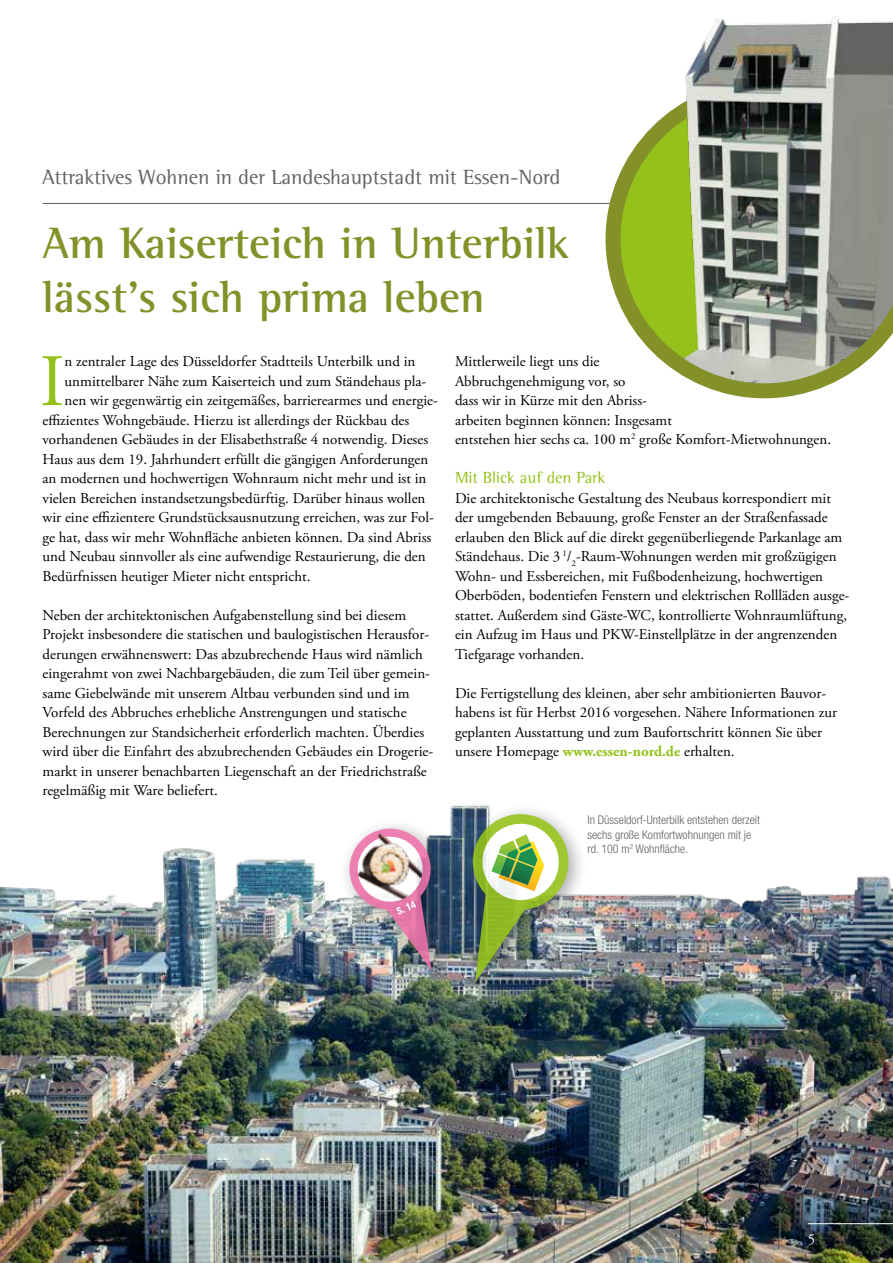
<style>
.page{position:relative;width:893px;height:1263px;background:#fff}
.page>*{position:absolute;margin:0;border:0;box-sizing:border-box;transform-origin:0 0}
.t1{font:73.8px "Adobe Garamond Pro";color:#94c11a}
.t2{font:700 45px/54px "Rotis Semi Serif";color:#849129}
.t3{font:21px "Rotis Semi Serif";color:#626261}
.t4{font:16.5px "Rotis Semi Serif";color:#94c11a}
.t5{font:15px/19.5px "Adobe Garamond Pro";color:#000}
.t6{font:15px "Adobe Garamond Pro";color:#fff}
.t7{font:300 condensed 12px/14.4px "Helvetica Neue";color:#626261}
.t8{font:700 condensed 10.2px "Helvetica Neue";color:#fff}
.s1{font-weight:700;color:#94c11a}
</style>
<div class="page">
<img style="left:0;top:805px;width:893px;height:458px">
<hr style="left:43px;top:203px;width:588px;height:1px;background:#626261">
<svg style="left:605px;top:180px;width:288px;height:218px"></svg>
<img style="left:617px;top:18px;width:276px;height:231px">
<div style="left:461px;top:802px;width:128px;height:198px;background:#000;opacity:.4"></div>
<img style="left:467px;top:808px;width:108px;height:174px">
<div style="left:338px;top:817px;width:114px;height:171px;background:#000;opacity:.4"></div>
<img style="left:344px;top:823px;width:92px;height:148px">
<img style="left:353px;top:902px;width:74px;height:4px">
<img style="left:322px;top:811px;width:109px;height:91px">
<hr style="left:808px;top:1223px;width:85px;height:1px;background:#fff">
<h3 class="t3" style="left:43px;top:165px;width:519px">Attraktives Wohnen in der Landeshauptstadt mit Essen-Nord</h3>
<h2 class="t2" style="left:43px;top:216px;width:528px">Am Kaiserteich in Unterbilk lässt’s sich prima leben</h2>
<h1 class="t1" style="left:40px;top:337px;width:26px">I</h1>
<p class="t5" style="left:65px;top:352px;width:352px">n zentraler Lage des Düsseldorfer Stadtteils Unterbilk und in</p>
<p class="t5" style="left:455px;top:352px;width:378px">Mittlerweile liegt uns die<br>Abbruchgenehmigung vor, so<br>dass wir in Kürze mit den Abriss-<br>arbeiten beginnen können: Insgesamt<br>entstehen hier sechs ca. 100 m<sup>2</sup> große Komfort-Mietwohnungen.</p>
<p class="t4" style="left:455px;top:468px;width:152px">Mit Blick auf den Park</p>
<p class="t5" style="left:455px;top:489px;width:396px">Die architektonische Gestaltung des Neubaus korrespondiert mit der umgebenden Bebauung, große Fenster an der Straßenfassade erlauben den Blick auf die direkt gegenüberliegende Parkanlage am Ständehaus. Die 3 <sup>1</sup>/<sub>2</sub>-Raum-Wohnungen werden mit großzügigen Wohn- und Essbereichen, mit Fußbodenheizung, hochwertigen Oberböden, bodentiefen Fenstern und elektrischen Rollläden ausge&shy;stattet. Außerdem sind Gäste-WC, kontrollierte Wohnraumlüftung, ein Aufzug im Haus und PKW-Einstellplätze in der angrenzenden Tiefgarage vorhanden.</p>
<p class="t5" style="left:455px;top:684px;width:384px">Die Fertigstellung des kleinen, aber sehr ambitionierten Bauvor&shy;habens ist für Herbst 2016 vorgesehen. Nähere Informationen zur geplanten Ausstattung und zum Baufortschritt können Sie über unsere Homepage <span class="s1">www.essen-nord.de</span> erhalten.</p>
<p class="t5" style="left:65px;top:372px;width:363px">unmittelbarer Nähe zum Kaiserteich und zum Ständehaus pla-</p>
<p class="t5" style="left:65px;top:391px;width:375px">nen wir gegenwärtig ein zeitgemäßes, barrierearmes und energie-</p>
<p class="t5" style="left:43px;top:411px;width:368px">effizientes Wohngebäude. Hierzu ist allerdings der Rückbau des</p>
<p class="t5" style="left:43px;top:430px;width:387px">vorhandenen Gebäudes in der Elisabethstraße 4 notwendig. Dieses</p>
<p class="t5" style="left:43px;top:450px;width:387px">Haus aus dem 19. Jahrhundert erfüllt die gängigen Anforderungen</p>
<p class="t5" style="left:43px;top:469px;width:385px">an modernen und hochwertigen Wohnraum nicht mehr und ist in</p>
<p class="t5" style="left:43px;top:489px;width:384px">vielen Bereichen instandsetzungsbedürftig. Darüber hinaus wollen</p>
<p class="t5" style="left:43px;top:508px;width:393px">wir eine effizientere Grundstücksausnutzung erreichen, was zur Fol-</p>
<p class="t5" style="left:43px;top:528px;width:390px">ge hat, dass wir mehr Wohnfläche anbieten können. Da sind Abriss</p>
<p class="t5" style="left:43px;top:547px;width:385px">und Neubau sinnvoller als eine aufwendige Restaurierung, die den</p>
<p class="t5" style="left:43px;top:567px;width:270px">Bedürfnissen heutiger Mieter nicht entspricht.</p>
<p class="t5" style="left:43px;top:606px;width:392px">Neben der architektonischen Aufgabenstellung sind bei diesem Projekt insbesondere die statischen und baulogistischen Herausfor&shy;derungen erwähnenswert: Das abzubrechende Haus wird nämlich eingerahmt von zwei Nachbargebäuden, die zum Teil über gemein&shy;same Giebelwände mit unserem Altbau verbunden sind und im Vorfeld des Abbruches erhebliche Anstrengungen und statische Berechnungen zur Standsicherheit erforderlich machten. Überdies wird über die Einfahrt des abzubrechenden Gebäudes ein Drogerie&shy;markt in unserer benachbarten Liegenschaft an der Friedrichstraße regelmäßig mit Ware beliefert.</p>
<p class="t8" style="left:395px;top:906px;width:21px;rotate:-22deg">S. 14</p>
<p class="t7" style="left:587px;top:813px;width:174px">In Düsseldorf-Unterbilk entstehen derzeit sechs große Komfortwohnungen mit je rd. 100 m<sup>2</sup> Wohnfläche.</p>
<p class="t6" style="left:808px;top:1230px;width:9px">5</p>
</div>
